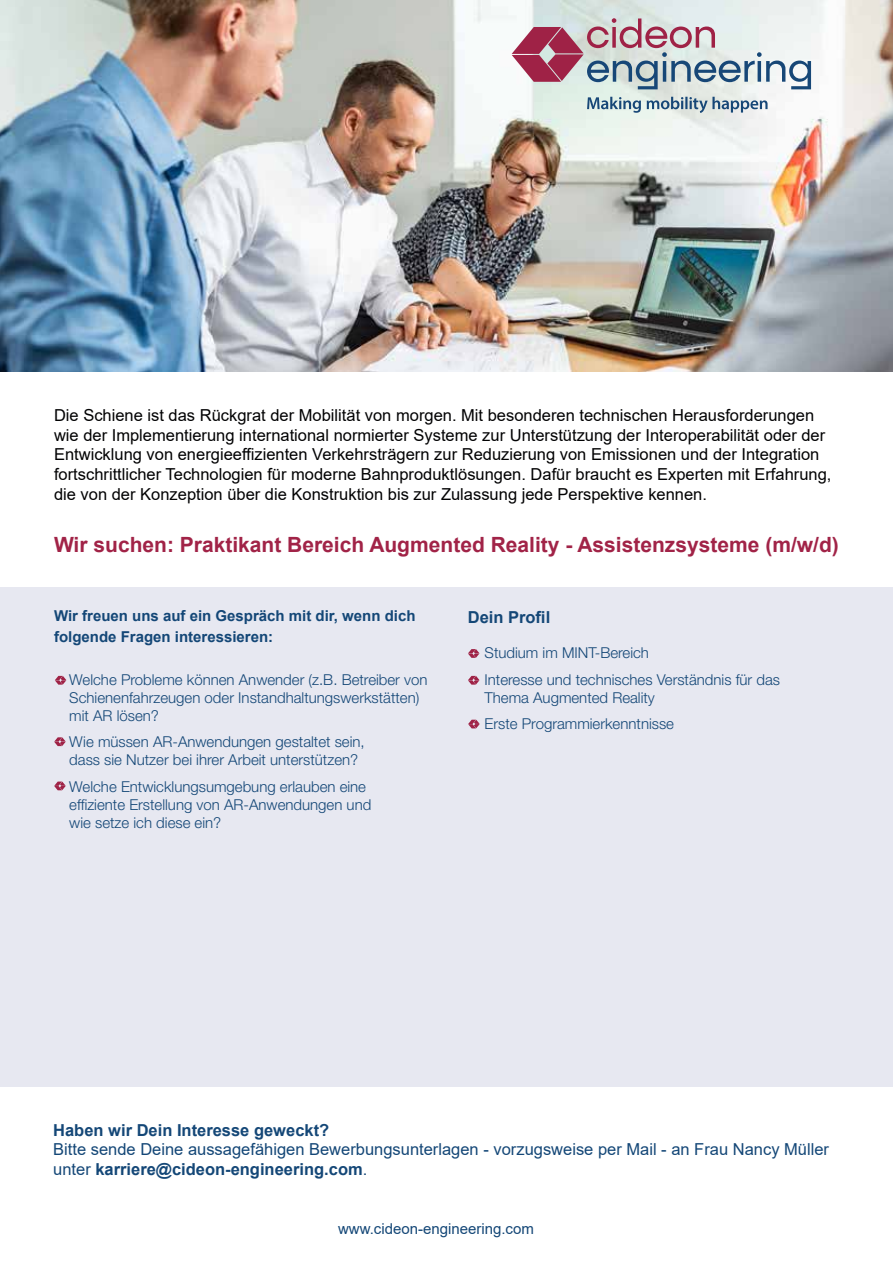
<style>
.page{position:relative;width:893px;height:1263px;background:#fff}
.page>*{position:absolute;margin:0;border:0;box-sizing:border-box;transform-origin:0 0}
.t1{font:700 21px "Arial";color:#a12347}
.t2{font:16.5px/19.8px "Arial";color:#020203}
.t3{font:16.5px/19.8px "Arial";color:#144777}
.t4{font:700 16.5px "Arial";color:#144777}
.t5{font:300 15px/18px "Helvetica Neue LT Std";color:#144777}
.t6{font:700 15px/21px "Arial";color:#144777}
.t7{font:15px "Arial";color:#144777}
.s1{font-weight:700}
</style>
<div class="page">
<div style="left:0;top:587px;width:893px;height:499px;background:#e7e8f1"></div>
<svg style="left:55px;top:676px;width:11px;height:9px"></svg>
<svg style="left:54px;top:737px;width:12px;height:9px"></svg>
<svg style="left:54px;top:781px;width:12px;height:9px"></svg>
<svg style="left:468px;top:649px;width:11px;height:9px"></svg>
<svg style="left:468px;top:676px;width:11px;height:9px"></svg>
<svg style="left:468px;top:720px;width:12px;height:8px"></svg>
<img style="left:0;top:0;width:893px;height:371px">
<svg style="left:587px;top:97px;width:180px;height:16px"></svg>
<svg style="left:512px;top:18px;width:299px;height:71px"></svg>
<p class="t2" style="left:54px;top:405px;width:779px">Die Schiene ist das Rückgrat der Mobilität von morgen. Mit besonderen technischen Herausforderungen wie der Implementierung international normierter Systeme zur Unterstützung der Interoperabilität oder der Entwicklung von energieeffizienten Verkehrsträgern zur Reduzierung von Emissionen und der Integration fortschrittlicher Technologien für moderne Bahnproduktlösungen. Dafür braucht es Experten mit Erfahrung, die von der Konzeption über die Konstruktion bis zur Zulassung jede Perspektive kennen.</p>
<p class="t1" style="left:54px;top:530px;width:786px">Wir suchen: Praktikant Bereich Augmented Reality - Assistenzsysteme (m/w/d)</p>
<p class="t6" style="left:54px;top:605px;width:363px">Wir freuen uns auf ein Gespräch mit dir, wenn dich folgende Fragen interessieren:</p>
<p class="t4" style="left:468px;top:606px;width:84px">Dein Profil</p>
<p class="t5" style="left:69px;top:670px;width:360px">Welche Probleme können Anwender (z.B. Betreiber von<br>Schienenfahrzeugen oder Instandhaltungswerkstätten) mit AR lösen?</p>
<p class="t5" style="left:69px;top:733px;width:297px">Wie müssen AR-Anwendungen gestaltet sein, dass sie Nutzer bei ihrer Arbeit unterstützen?</p>
<p class="t5" style="left:69px;top:777px;width:304px">Welche Entwicklungsumgebung erlauben eine effiziente Erstellung von AR-Anwendungen und wie setze ich diese ein?</p>
<p class="t5" style="left:485px;top:639px;width:297px;line-height:26.5px">Studium im MINT-Bereich<br>Interesse und technisches Verständnis für das</p>
<p class="t5" style="left:485px;top:684px;width:191px;line-height:26.5px">Thema Augmented Reality<br>Erste Programmierkenntnisse</p>
<p class="t4" style="left:53px;top:1118px;width:278px">Haben wir Dein Interesse geweckt?</p>
<p class="t3" style="left:53px;top:1139px;width:777px">Bitte sende Deine aussagefähigen Bewerbungsunterlagen - vorzugsweise per Mail - an Frau Nancy Müller unter <span class="s1">karriere@cideon-engineering.com</span>.</p>
<p class="t7" style="left:338px;top:1218px;width:197px">www.cideon-engineering.com</p>
</div>
